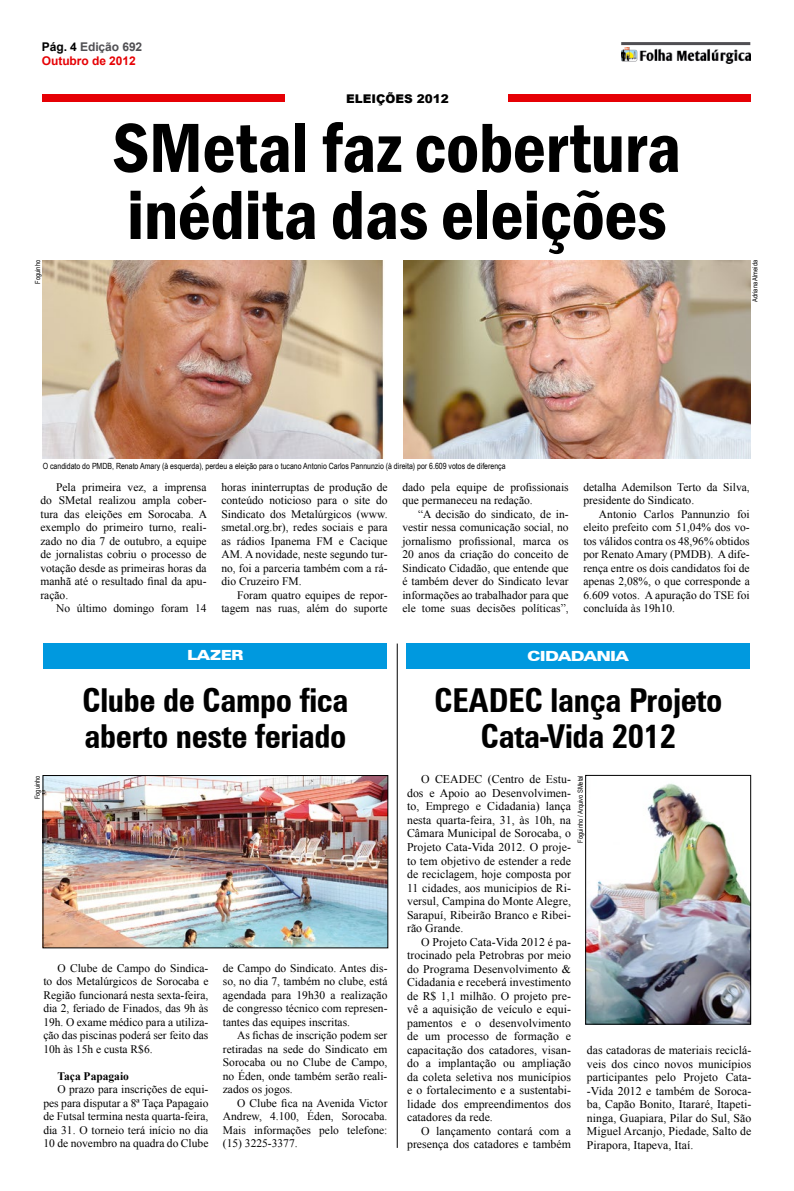
<style>
.page{position:relative;width:794px;height:1191px;background:#fff}
.page>*{position:absolute;margin:0;border:0;box-sizing:border-box;transform-origin:0 0}
.t1{font:600 condensed 72px/67px "Franklin Gothic";letter-spacing:-.005em;color:#000}
.t2{font:700 condensed 33px/36px "Zurich BT";letter-spacing:-.01em;color:#000;text-align:center}
.t3{font:900 expanded 14px "Zurich BT";letter-spacing:-.005em;color:#fff}
.t4{font:700 12px/14.4px "Arial";letter-spacing:-.005em;color:#e60004}
.t5{font:900 12px "Arial";color:#000}
.t6{font:11.8px/13.5px "Times New Roman";letter-spacing:.005em;color:#000;text-align:justify}
.t7{font:11.5px/13.5px "Times New Roman";color:#000;text-align:justify}
.t8{font:700 11.5px "Times New Roman";color:#000}
.t9{font:8.5px "Arial Narrow";color:#000}
.t10{font:7px "Arial Narrow";color:#000}
.s1{color:#000}
.s2{color:#504f53}
</style>
<div class="page">
<hr style="left:621px;top:42px;width:129px;height:3px;background:#504f53">
<img style="left:621px;top:48px;width:129px;height:16px">
<div style="left:42px;top:94px;width:243px;height:7px;background:#e60005"></div>
<div style="left:508px;top:94px;width:243px;height:7px;background:#e60005"></div>
<div style="left:406px;top:643px;width:344px;height:26px;background:#0099df"></div>
<div style="left:43px;top:643px;width:344px;height:26px;background:#0099df"></div>
<img style="left:45px;top:777px;width:341px;height:169px">
<div style="left:43px;top:775px;width:345px;height:173px;border:1px solid #000"></div>
<img style="left:43px;top:260px;width:708px;height:198px">
<img style="left:587px;top:783px;width:162px;height:239px">
<div style="left:585px;top:775px;width:166px;height:249px;border:1px solid #000"></div>
<div style="left:385px;top:260px;width:17px;height:205px;background:#fff"></div>
<hr style="left:397px;top:643px;width:1px;height:504px;background:#000">
<p class="t4" style="left:42px;top:40px;width:102px"><span class="s1">Pág. 4</span> <span class="s2">Edição 692<br></span>Outubro de 2012</p>
<p class="t10" style="left:33px;top:284px;width:25px;rotate:-90deg">Foguinho</p>
<p class="t5" style="left:346px;top:92px;width:104px">ELEIÇÕES 2012</p>
<h1 class="t1" style="left:112px;top:113px;width:570px">SMetal faz cobertura inédita das eleições</h1>
<p class="t9" style="left:43px;top:460px;width:464px">O candidato do PMDB, Renato Amary (à esquerda), perdeu a eleição para o tucano Antonio Carlos Pannunzio (à direita) por 6.609 votos de diferença</p>
<p class="t10" style="left:750px;top:302px;width:43px;rotate:-90deg">Adriana Almeida</p>
<p class="t7" style="left:40px;top:480px;width:168px;text-indent:16px">Pela primeira vez, a imprensa do SMetal realizou ampla cober&shy;tura das eleições em Sorocaba. A exemplo do primeiro turno, reali&shy;zado no dia 7 de outubro, a equipe de jornalistas cobriu o processo de votação desde as primeiras horas da manhã até o resultado final da apu&shy;ração.</p>
<p class="t7" style="left:56px;top:601px;width:152px">No último domingo foram 14</p>
<p class="t7" style="left:221px;top:480px;width:168px">horas ininterruptas de produção de conteúdo noticioso para o site do Sindicato dos Metalúrgicos (www. smetal.org.br), redes sociais e para as rádios Ipanema FM e Cacique AM. A novidade, neste segundo tur&shy;no, foi a parceria também com a rá&shy;dio Cruzeiro FM.</p>
<p class="t7" style="left:221px;top:588px;width:168px;text-align:right">Foram quatro equipes de repor&shy;tagem nas ruas, além do suporte</p>
<p class="t7" style="left:402px;top:480px;width:168px">dado pela equipe de profissionais que permaneceu na redação.</p>
<p class="t7" style="left:402px;top:507px;width:168px;text-indent:16px">“A decisão do sindicato, de in&shy;vestir nessa comunicação social, no jornalismo profissional, marca os 20 anos da criação do conceito de Sindicato Cidadão, que entende que é também dever do Sindicato levar informações ao trabalhador para que ele tome suas decisões políticas”,</p>
<p class="t7" style="left:583px;top:480px;width:168px">detalha Ademilson Terto da Silva, presidente do Sindicato.</p>
<p class="t7" style="left:583px;top:507px;width:168px;text-indent:16px">Antonio Carlos Pannunzio foi eleito prefeito com 51,04% dos vo&shy;tos válidos contra os 48,96% obtidos por Renato Amary (PMDB). A dife&shy;rença entre os dois candidatos foi de apenas 2,08%, o que corresponde a 6.609 votos. A apuração do TSE foi concluída às 19h10.</p>
<p class="t3" style="left:187px;top:647px;width:57px">LAZER</p>
<p class="t3" style="left:527px;top:648px;width:102px">CIDADANIA</p>
<p class="t10" style="left:32px;top:799px;width:25px;rotate:-90deg">Foguinho</p>
<h2 class="t2" style="left:82px;top:682px;width:268px;text-align:left">Clube de Campo fica aberto neste feriado</h2>
<p class="t7" style="left:43px;top:961px;width:167px;text-indent:14px">O Clube de Campo do Sindica&shy;to dos Metalúrgicos de Sorocaba e Região funcionará nesta sexta-feira, dia 2, feriado de Finados, das 9h às 19h. O exame médico para a utiliza&shy;ção das piscinas poderá ser feito das 10h às 15h e custa R$6.</p>
<p class="t8" style="left:58px;top:1068px;width:73px">Taça Papagaio</p>
<p class="t7" style="left:43px;top:1082px;width:167px;text-indent:14px">O prazo para inscrições de equi&shy;pes para disputar a 8ª Taça Papagaio de Futsal termina nesta quarta-feira, dia 31. O torneio terá início no dia 10 de novembro na quadra do Clube</p>
<p class="t7" style="left:223px;top:961px;width:166px">de Campo do Sindicato. Antes dis&shy;so, no dia 7, também no clube, está agendada para 19h30 a realização de congresso técnico com represen&shy;tantes das equipes inscritas.</p>
<p class="t7" style="left:223px;top:1028px;width:166px;text-indent:14px">As fichas de inscrição podem ser retiradas na sede do Sindicato em Sorocaba ou no Clube de Campo, no Éden, onde também serão reali&shy;zados os jogos.</p>
<p class="t7" style="left:223px;top:1096px;width:166px;text-indent:14px">O Clube fica na Avenida Victor Andrew, 4.100, Éden, Sorocaba.<br>Mais informações pelo telefone: (15) 3225-3377.</p>
<h2 class="t2" style="left:434px;top:682px;width:290px">Ceadec lança Projeto<br>Cata-Vida 2012</h2>
<p class="t6" style="left:407px;top:772px;width:166px;text-indent:81px">(Centro de Estu&shy;dos e Apoio ao Desenvolvimen&shy;to, Emprego e Cidadania) lança nesta quarta-feira, 31, às 10h, na Câmara Municipal de Sorocaba, o Projeto Cata-Vida 2012. O proje&shy;to tem objetivo de estender a rede de reciclagem, hoje composta por 11 cidades, aos municipios de Ri&shy;versul, Campina do Monte Alegre, Sarapuí, Ribeirão Branco e Ribei&shy;rão Grande.</p>
<p class="t6" style="left:407px;top:934px;width:166px;text-indent:14px">O Projeto Cata-Vida 2012 é pa&shy;trocinado pela Petrobras por meio do Programa Desenvolvimento &amp; Cidadania e receberá investimento de R$ 1,1 milhão. O projeto pre&shy;vê a aquisição de veículo e equi&shy;pamentos e o desenvolvimento de um processo de formação e capacitação dos catadores, visan&shy;do a implantação ou ampliação da coleta seletiva nos municípios e o fortalecimento e a sustentabi&shy;lidade dos empreendimentos dos catadores da rede.</p>
<p class="t6" style="left:407px;top:1123px;width:166px;text-align:right">O lançamento contará com a presença dos catadores e também</p>
<p class="t6" style="left:421px;top:772px;width:31px">O Ceadec</p>
<p class="t10" style="left:575px;top:842px;width:69px;rotate:-90deg">Foguinho / Arquivo SMetal</p>
<p class="t6" style="left:587px;top:1043px;width:166px">das catadoras de materiais reciclá&shy;veis dos cinco novos municípios participantes pelo Projeto Cata--Vida 2012 e também de Soroca&shy;ba, Capão Bonito, Itararé, Itapeti&shy;ninga, Guapiara, Pilar do Sul, São Miguel Arcanjo, Piedade, Salto de Pirapora, Itapeva, Itaí.</p>
</div>
